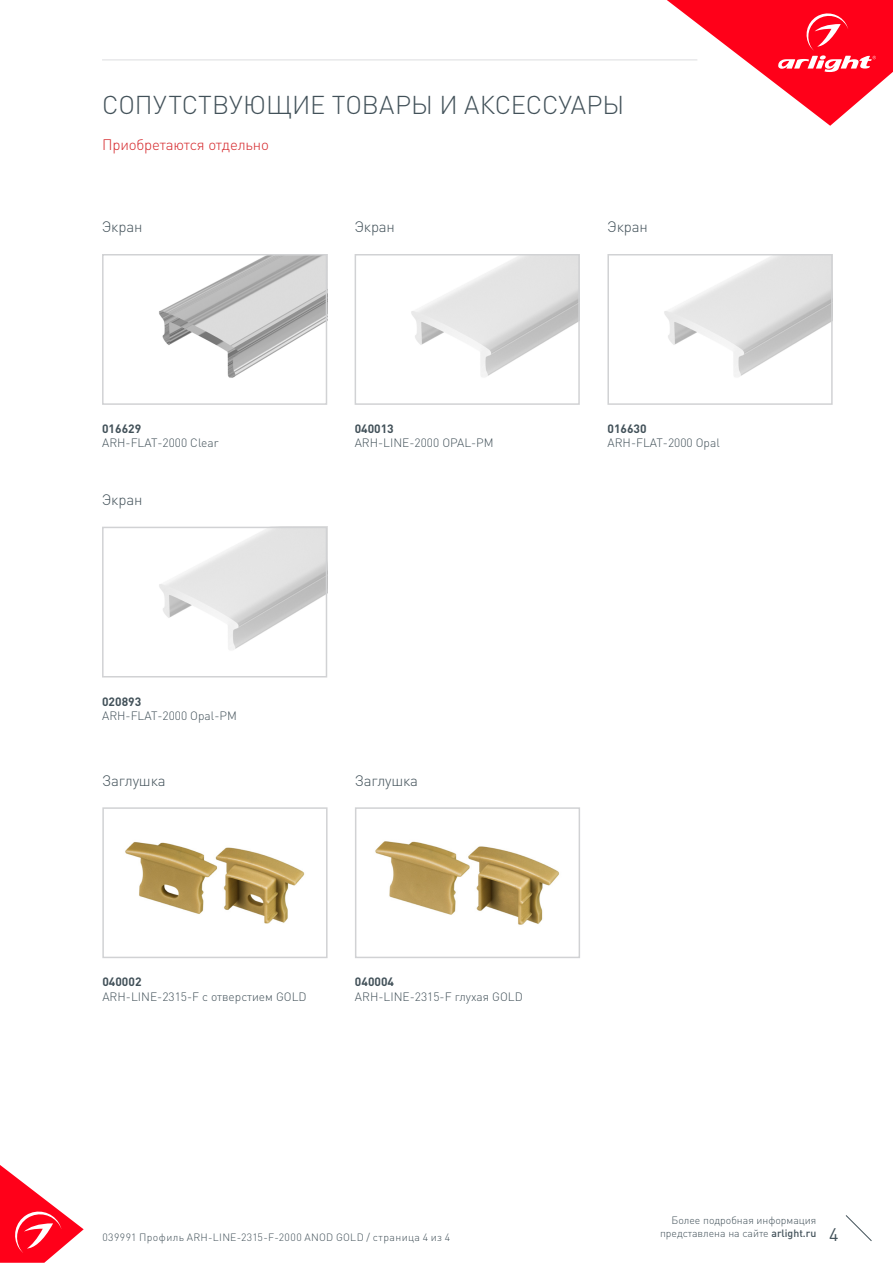
<style>
.page{position:relative;width:893px;height:1263px;background:#fff}
.page>*{position:absolute;margin:0;border:0;box-sizing:border-box;transform-origin:0 0}
.t1{font:300 25.5px "DIN Pro";color:#425159}
.t2{font:18px "DIN Pro";color:#425159}
.t3{font:300 15px "DIN Pro";letter-spacing:-.01em;color:#425159}
.t4{font:300 15px "DIN Pro";letter-spacing:-.01em;color:#d5262a}
.t5{font:300 12px "DIN Pro";color:#425159}
.t6{font:700 12px "DIN Pro";color:#425159}
.t7{font:300 10.5px "DIN Pro";letter-spacing:.04em;color:#425159}
.t8{font:300 10.5px "DIN Pro";color:#425159}
.s1{font-weight:500}
</style>
<div class="page">
<svg style="left:0;top:1165px;width:84px;height:98px"></svg>
<svg style="left:845px;top:1215px;width:27px;height:26px"></svg>
<svg style="left:667px;top:0;width:226px;height:126px"></svg>
<hr style="left:102px;top:60px;width:595px;height:1px;background:#dcdddf">
<img style="left:125px;top:842px;width:180px;height:82px">
<div style="left:102px;top:807px;width:226px;height:151px;border:2px solid #d1d2d4"></div>
<img style="left:375px;top:841px;width:185px;height:84px">
<div style="left:355px;top:807px;width:225px;height:151px;border:2px solid #d1d2d4"></div>
<img style="left:159px;top:257px;width:165px;height:121px">
<div style="left:102px;top:254px;width:225px;height:151px;border:2px solid #d1d2d4"></div>
<img style="left:159px;top:530px;width:165px;height:120px">
<div style="left:102px;top:527px;width:225px;height:150px;border:2px solid #d1d2d4"></div>
<img style="left:664px;top:257px;width:166px;height:120px">
<div style="left:607px;top:254px;width:226px;height:151px;border:2px solid #d1d2d4"></div>
<img style="left:411px;top:257px;width:166px;height:120px">
<div style="left:355px;top:254px;width:225px;height:151px;border:2px solid #d1d2d4"></div>
<p class="t1" style="left:102px;top:87px;width:524px">СОПУТСТВУЮЩИЕ ТОВАРЫ И АКСЕССУАРЫ</p>
<p class="t4" style="left:102px;top:134px;width:168px">Приобретаются отдельно</p>
<p class="t3" style="left:102px;top:217px;width:42px">Экран</p>
<p class="t6" style="left:102px;top:420px;width:41px">016629</p>
<p class="t5" style="left:102px;top:435px;width:118px">ARH-FLAT-2000 Clear</p>
<p class="t3" style="left:102px;top:489px;width:42px">Экран</p>
<p class="t6" style="left:102px;top:693px;width:41px">020893</p>
<p class="t5" style="left:102px;top:708px;width:136px">ARH-FLAT-2000 Opal-PM</p>
<p class="t3" style="left:354px;top:217px;width:42px">Экран</p>
<p class="t3" style="left:607px;top:217px;width:42px">Экран</p>
<p class="t6" style="left:355px;top:420px;width:41px">040013</p>
<p class="t5" style="left:355px;top:435px;width:141px">ARH-LINE-2000 OPAL-PM</p>
<p class="t6" style="left:607px;top:420px;width:41px">016630</p>
<p class="t5" style="left:607px;top:435px;width:114px">ARH-FLAT-2000 Opal</p>
<p class="t3" style="left:102px;top:770px;width:65px">Заглушка</p>
<p class="t3" style="left:355px;top:770px;width:65px">Заглушка</p>
<p class="t6" style="left:102px;top:974px;width:41px">040002</p>
<p class="t5" style="left:102px;top:988px;width:206px">ARH-LINE-2315-F с отверстием GOLD</p>
<p class="t6" style="left:355px;top:974px;width:41px">040004</p>
<p class="t5" style="left:355px;top:988px;width:169px">ARH-LINE-2315-F глухая GOLD</p>
<p class="t8" style="left:672px;top:1213px;width:146px">Более подробная информация</p>
<p class="t8" style="left:660px;top:1226px;width:158px">представлена на сайте <span class="s1">arlight.ru</span></p>
<p class="t7" style="left:102px;top:1230px;width:350px">039991 Профиль ARH-LINE-2315-F-2000 ANOD GOLD / страница 4 из 4</p>
<h2 class="t2" style="left:829px;top:1222px;width:11px">4</h2>
</div>
